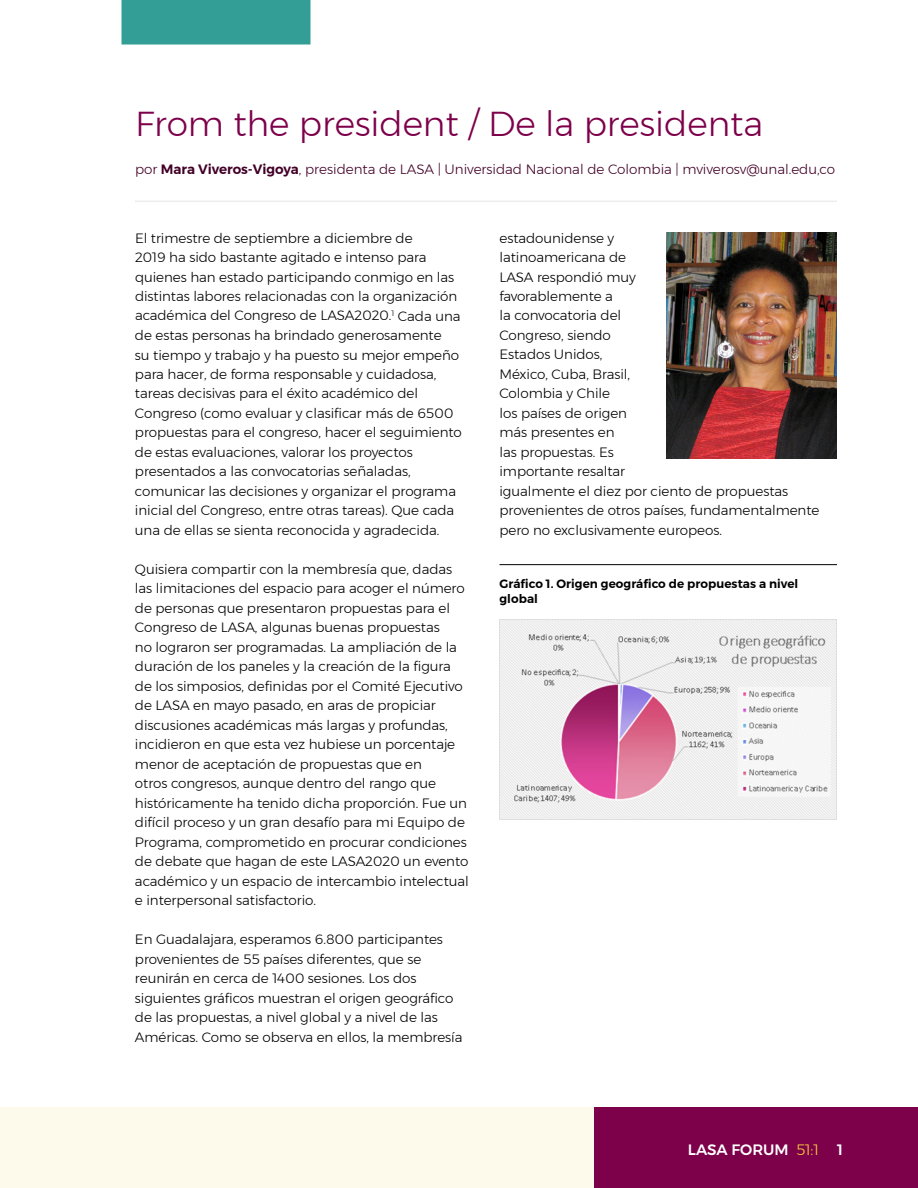
<style>
.page{position:relative;width:918px;height:1188px;background:#fff}
.page>*{position:absolute;margin:0;border:0;box-sizing:border-box;transform-origin:0 0}
.t1{font:300 34.5px "Montserrat";color:#7d004a}
.t2{font:500 15px "Montserrat";color:#fff}
.t3{font:300 13.5px/19.5px "Montserrat";letter-spacing:-.005em;color:#000}
.t4{font:300 13.5px "Montserrat";color:#420027}
.t5{font:600 12px/15px "Montserrat";letter-spacing:.005em;color:#000}
.s1{font-weight:600}
.s2{font-weight:300;color:#f7cd36}
</style>
<div class="page">
<div style="left:0;top:1107px;width:594px;height:81px;background:#fefaeb"></div>
<div style="left:594px;top:1107px;width:324px;height:81px;background:#7d004a"></div>
<div style="left:122px;top:0;width:188px;height:45px;background:#339e96"></div>
<hr style="left:135px;top:201px;width:702px;height:1px;background:#ededed">
<hr style="left:500px;top:564px;width:337px;height:1px;background:#000">
<img style="left:500px;top:620px;width:337px;height:200px">
<img style="left:667px;top:232px;width:169px;height:227px">
<h1 class="t1" style="left:135px;top:98px;width:630px">From the president / De la presidenta</h1>
<p class="t4" style="left:135px;top:159px;width:702px">por <span class="s1">Mara Viveros-Vigoya</span>, presidenta de LASA | Universidad Nacional de Colombia | mviverosv@unal.edu,co</p>
<p class="t3" style="left:135px;top:228px;width:328px">El trimestre de septiembre a diciembre de<br>2019 ha sido bastante agitado e intenso para quienes han estado participando conmigo en las distintas labores relacionadas con la organización académica del Congreso de LASA2020.<sup>1</sup> Cada una de estas personas ha brindado generosamente<br>su tiempo y trabajo y ha puesto su mejor empeño para hacer, de forma responsable y cuidadosa, tareas decisivas para el éxito académico del Congreso (como evaluar y clasificar más de 6500 propuestas para el congreso, hacer el seguimiento de estas evaluaciones, valorar los proyectos presentados a las convocatorias señaladas, comunicar las decisiones y organizar el programa inicial del Congreso, entre otras tareas). Que cada una de ellas se sienta reconocida y agradecida.</p>
<p class="t3" style="left:135px;top:559px;width:335px">Quisiera compartir con la membresía que, dadas las limitaciones del espacio para acoger el número de personas que presentaron propuestas para el Congreso de LASA, algunas buenas propuestas<br>no lograron ser programadas. La ampliación de la duración de los paneles y la creación de la figura de los simposios, definidas por el Comité Ejecutivo de LASA en mayo pasado, en aras de propiciar discusiones académicas más largas y profundas, incidieron en que esta vez hubiese un porcentaje menor de aceptación de propuestas que en<br>otros congresos, aunque dentro del rango que históricamente ha tenido dicha proporción. Fue un difícil proceso y un gran desafío para mi Equipo de Programa, comprometido en procurar condiciones de debate que hagan de este LASA2020 un evento académico y un espacio de intercambio intelectual e interpersonal satisfactorio.</p>
<p class="t3" style="left:135px;top:930px;width:329px">En Guadalajara, esperamos 6.800 participantes provenientes de 55 países diferentes, que se reunirán en cerca de 1400 sesiones. Los dos siguientes gráficos muestran el origen geográfico de las propuestas, a nivel global y a nivel de las Américas. Como se observa en ellos, la membresía</p>
<p class="t3" style="left:500px;top:228px;width:321px">estadounidense y<br>latinoamericana de<br>LASA respondió muy<br>favorablemente a<br>la convocatoria del<br>Congreso, siendo<br>Estados Unidos,<br>México, Cuba, Brasil,<br>Colombia y Chile<br>los países de origen<br>más presentes en<br>las propuestas. Es<br>importante resaltar<br>igualmente el diez por ciento de propuestas provenientes de otros países, fundamentalmente pero no exclusivamente europeos.</p>
<p class="t5" style="left:500px;top:576px;width:300px">Gráfico 1. Origen geográfico de propuestas a nivel global</p>
<p class="t2" style="left:688px;top:1138px;width:156px">LASA FORUM <span class="s2">51:1</span> 1</p>
</div>
